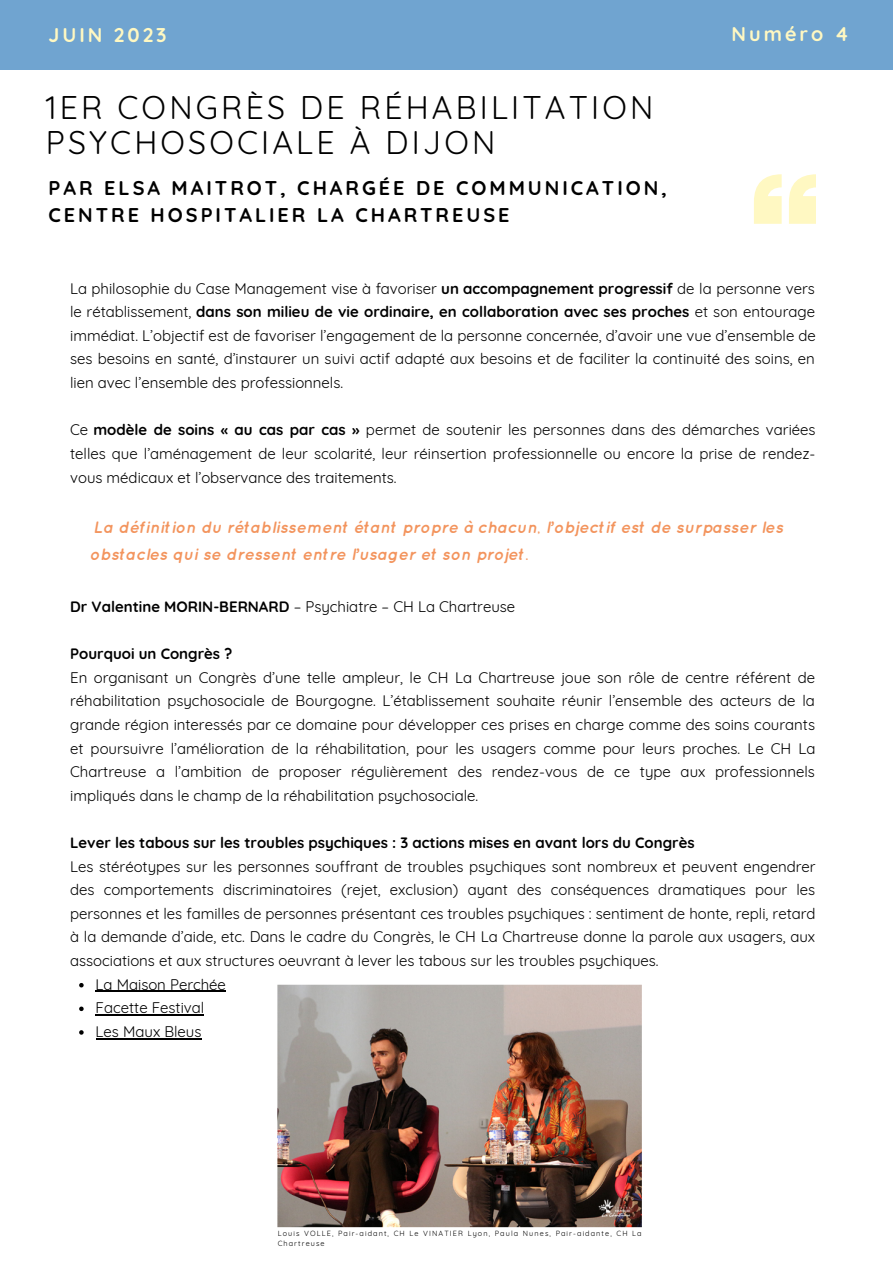
<style>
.page{position:relative;width:893px;height:1264px;background:#fff}
.page>*{position:absolute;margin:0;border:0;box-sizing:border-box;transform-origin:0 0}
.t1{font:31.95px/34.8px "Quicksand";letter-spacing:.1em;color:#000}
.t2{font:700 19.8px/27px "Quicksand";letter-spacing:.15em;color:#000}
.t3{font:700 19.8px "Quicksand";letter-spacing:.15em;color:#fff8c2}
.t4{font:italic 700 16.5px "Quicksand";color:#f3945d}
.t5{font:15px/23.5px "Quicksand";color:#000;text-align:justify}
.t6{font:700 15px "Quicksand";color:#000}
.t7{font:7.35px/9.8px "Quicksand";letter-spacing:.15em;color:#000}
.s1{font-weight:700}
</style>
<div class="page">
<div style="left:0;top:1px;width:892px;height:69px;background:#70a4d0"></div>
<svg style="left:754px;top:174px;width:61px;height:50px"></svg>
<svg style="left:79px;top:983px;width:5px;height:4px"></svg>
<hr style="left:96px;top:990px;width:130px;height:1px;background:#000">
<svg style="left:79px;top:1006px;width:5px;height:5px"></svg>
<hr style="left:96px;top:1014px;width:108px;height:1px;background:#000">
<svg style="left:79px;top:1030px;width:5px;height:4px"></svg>
<hr style="left:96px;top:1038px;width:105px;height:1px;background:#000">
<img style="left:277px;top:984px;width:365px;height:244px">
<p class="t3" style="left:49px;top:22px;width:120px">JUIN 2023</p>
<p class="t3" style="left:731px;top:22px;width:119px">Numéro 4</p>
<p class="t1" style="left:46px;top:89px;width:609px">1ER CONGRÈS DE RÉHABILITATION<br>PSYCHOSOCIALE À DIJON</p>
<p class="t2" style="left:49px;top:174px;width:619px">PAR ELSA MAITROT, CHARGÉE DE COMMUNICATION,<br>CENTRE HOSPITALIER LA CHARTREUSE</p>
<p class="t5" style="left:70px;top:276px;width:747px">La philosophie du Case Management vise à favoriser <span class="s1">un accompagnement progressif</span> de la personne vers le rétablissement, <span class="s1">dans son milieu de vie ordinaire, en collaboration avec ses proches</span> et son entourage immédiat. L’objectif est de favoriser l’engagement de la personne concernée, d’avoir une vue d’ensemble de ses besoins en santé, d’instaurer un suivi actif adapté aux besoins et de faciliter la continuité des soins, en lien avec l’ensemble des professionnels.</p>
<p class="t5" style="left:70px;top:418px;width:747px">Ce <span class="s1">modèle de soins « au cas par cas »</span> permet de soutenir les personnes dans des démarches variées telles que l’aménagement de leur scolarité, leur réinsertion professionnelle ou encore la prise de rendez&shy;vous médicaux et l’observance des traitements.</p>
<p class="t4" style="left:93px;top:517px;width:691px">La définition du rétablissement étant propre à chacun, l’objectif est de surpasser les</p>
<p class="t4" style="left:90px;top:544px;width:440px">obstacles qui se dressent entre l’usager et son projet.</p>
<p class="t5" style="left:70px;top:594px;width:446px"><span class="s1">Dr Valentine MORIN-BERNARD</span> – Psychiatre – CH La Chartreuse</p>
<p class="t6" style="left:70px;top:644px;width:164px">Pourquoi un Congrès ?</p>
<p class="t5" style="left:70px;top:665px;width:746px">En organisant un Congrès d’une telle ampleur, le CH La Chartreuse joue son rôle de centre référent de réhabilitation psychosociale de Bourgogne. L’établissement souhaite réunir l’ensemble des acteurs de la grande région interessés par ce domaine pour développer ces prises en charge comme des soins courants et poursuivre l’amélioration de la réhabilitation, pour les usagers comme pour leurs proches. Le CH La Chartreuse a l’ambition de proposer régulièrement des rendez-vous de ce type aux professionnels impliqués dans le champ de la réhabilitation psychosociale.</p>
<p class="t6" style="left:70px;top:833px;width:626px">Lever les tabous sur les troubles psychiques : 3 actions mises en avant lors du Congrès</p>
<p class="t5" style="left:70px;top:854px;width:747px">Les stéréotypes sur les personnes souffrant de troubles psychiques sont nombreux et peuvent engendrer des comportements discriminatoires (rejet, exclusion) ayant des conséquences dramatiques pour les personnes et les familles de personnes présentant ces troubles psychiques : sentiment de honte, repli, retard à la demande d’aide, etc. Dans le cadre du Congrès, le CH La Chartreuse donne la parole aux usagers, aux associations et aux structures oeuvrant à lever les tabous sur les troubles psychiques.</p>
<p class="t5" style="left:96px;top:972px;width:132px">La Maison Perchée</p>
<p class="t5" style="left:96px;top:995px;width:110px">Facette Festival</p>
<p class="t5" style="left:96px;top:1019px;width:107px">Les Maux Bleus</p>
<p class="t7" style="left:278px;top:1228px;width:365px">Louis VOLLE, Pair-aidant, CH Le VINATIER Lyon, Paula Nunes, Pair-aidante, CH La<br>Chartreuse</p>
</div>
